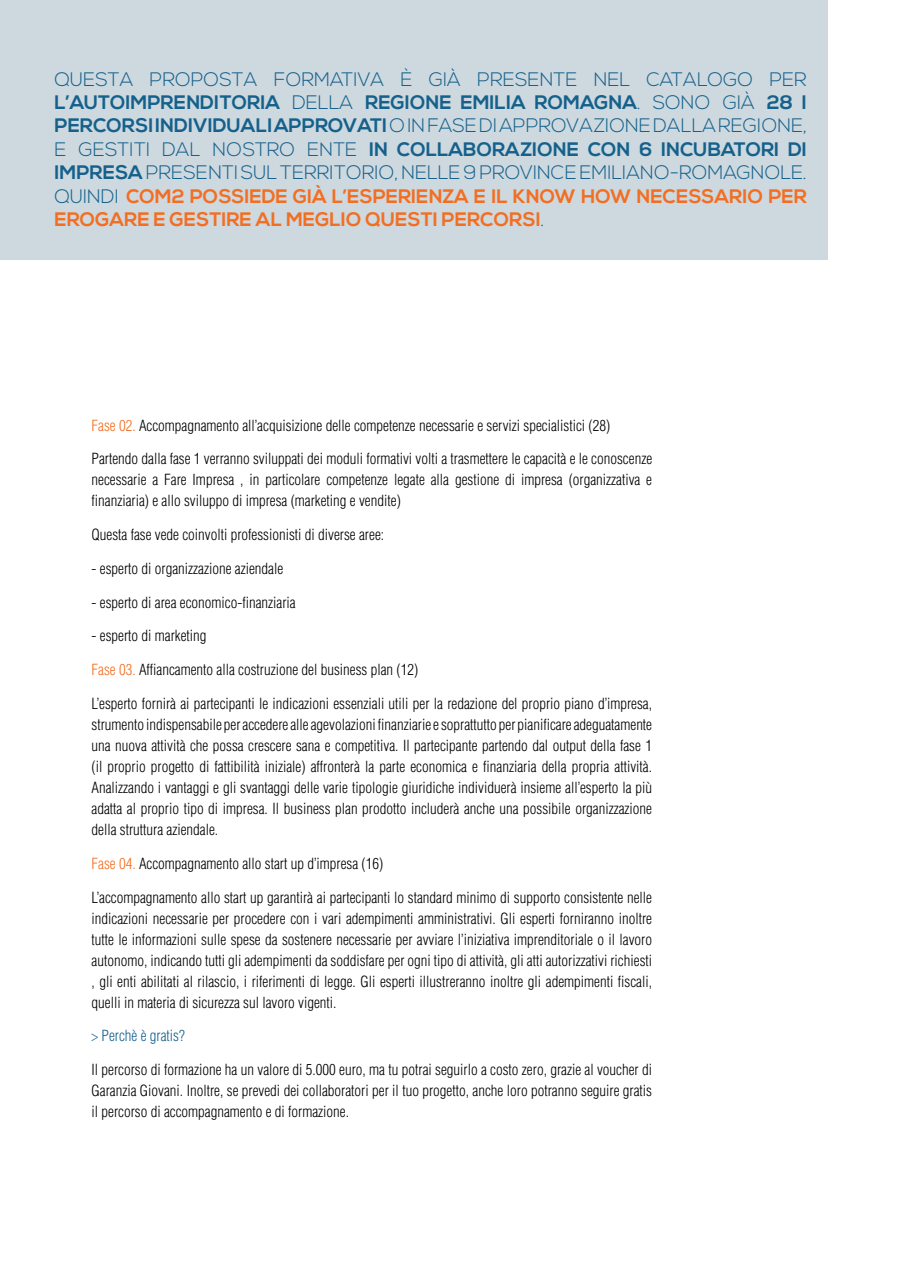
<style>
.page{position:relative;width:898px;height:1272px;background:#fff}
.page>*{position:absolute;margin:0;border:0;box-sizing:border-box;transform-origin:0 0}
.t1{font:300 19.5px/23.4px "Nexa";color:#15618b;text-align:justify}
.t2{font:300 condensed 15px/21px "Helvetica";color:#000;text-align:justify}
.t3{font:300 condensed 15px "Helvetica";color:#15618b}
.s1{font-weight:700}
.s2{font-weight:700;color:#f36e21}
.s3{color:#f36e21}
</style>
<div class="page">
<div style="left:0;top:0;width:827px;height:259px;background:#cdd8df"></div>
<p class="t1" style="left:54px;top:70px;width:753px">QUESTA PROPOSTA FORMATIVA È GIÀ PRESENTE NEL CATALOGO PER <span class="s1">L’AUTOIMPRENDITORIA</span> DELLA <span class="s1">REGIONE EMILIA ROMAGNA</span>. SONO GIÀ <span class="s1">28 I PERCORSI INDIVIDUALI APPROVATI</span> O IN FASE DI APPROVAZIONE DALLA REGIONE, E GESTITI DAL NOSTRO ENTE <span class="s1">IN COLLABORAZIONE CON 6 INCUBATORI DI IMPRESA</span> PRESENTI SUL TERRITORIO, NELLE 9 PROVINCE EMILIANO-ROMAGNOLE.<br>QUINDI <span class="s2">COM2 POSSIEDE GIÀ L’ESPERIENZA E IL KNOW HOW NECESSARIO PER EROGARE E GESTIRE AL MEGLIO QUESTI PERCORSI</span>.</p>
<p class="t2" style="left:91px;top:416px;width:520px"><span class="s3">Fase 02.</span> Accompagnamento all’acquisizione delle competenze necessarie e servizi specialistici (28)</p>
<p class="t2" style="left:91px;top:449px;width:562px">Partendo dalla fase 1 verranno sviluppati dei moduli formativi volti a trasmettere le capacità e le conoscenze necessarie a Fare Impresa , in particolare competenze legate alla gestione di impresa (organizzativa e finanziaria) e allo sviluppo di impresa (marketing e vendite)</p>
<p class="t2" style="left:91px;top:525px;width:294px">Questa fase vede coinvolti professionisti di diverse aree:</p>
<p class="t2" style="left:91px;top:559px;width:193px">- esperto di organizzazione aziendale</p>
<p class="t2" style="left:91px;top:593px;width:206px">- esperto di area economico-finanziaria</p>
<p class="t2" style="left:91px;top:626px;width:116px">- esperto di marketing</p>
<p class="t2" style="left:91px;top:660px;width:328px"><span class="s3">Fase 03.</span> Affiancamento alla costruzione del business plan (12)</p>
<p class="t2" style="left:91px;top:694px;width:562px">L’esperto fornirà ai partecipanti le indicazioni essenziali utili per la redazione del proprio piano d’impresa, strumento indispensabile per accedere alle agevolazioni finanziarie e soprattutto per pianificare adeguatamente una nuova attività che possa crescere sana e competitiva. Il partecipante partendo dal output della fase 1 (il proprio progetto di fattibilità iniziale) affronterà la parte economica e finanziaria della propria attività.<br>Analizzando i vantaggi e gli svantaggi delle varie tipologie giuridiche individuerà insieme all’esperto la più adatta al proprio tipo di impresa. Il business plan prodotto includerà anche una possibile organizzazione della struttura aziendale.</p>
<p class="t2" style="left:91px;top:854px;width:293px"><span class="s3">Fase 04.</span> Accompagnamento allo start up d’impresa (16)</p>
<p class="t2" style="left:91px;top:887px;width:562px">L’accompagnamento allo start up garantirà ai partecipanti lo standard minimo di supporto consistente nelle indicazioni necessarie per procedere con i vari adempimenti amministrativi. Gli esperti forniranno inoltre tutte le informazioni sulle spese da sostenere necessarie per avviare l’iniziativa imprenditoriale o il lavoro autonomo, indicando tutti gli adempimenti da soddisfare per ogni tipo di attività, gli atti autorizzativi richiesti , gli enti abilitati al rilascio, i riferimenti di legge. Gli esperti illustreranno inoltre gli adempimenti fiscali, quelli in materia di sicurezza sul lavoro vigenti.</p>
<p class="t3" style="left:91px;top:1030px;width:95px">&gt; Perchè è gratis?</p>
<p class="t2" style="left:91px;top:1060px;width:562px">Il percorso di formazione ha un valore di 5.000 euro, ma tu potrai seguirlo a costo zero, grazie al voucher di Garanzia Giovani. Inoltre, se prevedi dei collaboratori per il tuo progetto, anche loro potranno seguire gratis il percorso di accompagnamento e di formazione.</p>
</div>
